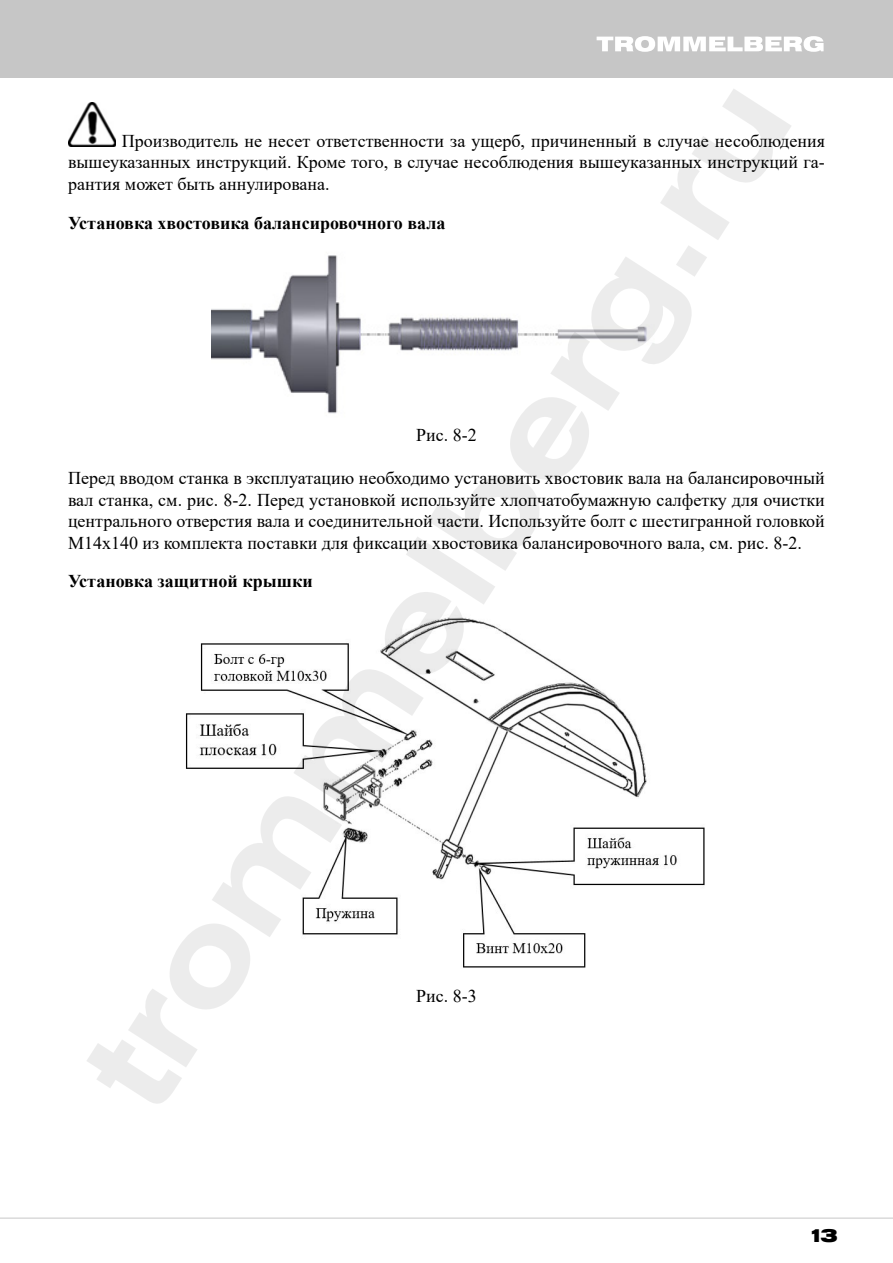
<style>
.page{position:relative;width:893px;height:1263px;background:#fff}
.page>*{position:absolute;margin:0;border:0;box-sizing:border-box;transform-origin:0 0}
.t1{font:18px/21.6px "Times New Roman";color:#000;text-align:justify}
.t2{font:700 18px "Times New Roman";color:#000}
.t3{font:18px "Helios Ext Black C";color:#000}
</style>
<div class="page">
<hr style="left:0;top:1217px;width:893px;height:2px;background:#dadada">
<div style="left:0;top:0;width:893px;height:78px;background:#c6c6c6"></div>
<svg style="left:597px;top:36px;width:227px;height:16px"></svg>
<img style="left:69px;top:103px;width:47px;height:44px">
<img style="left:211px;top:255px;width:436px;height:159px">
<img style="left:186px;top:617px;width:519px;height:351px">
<p class="t1" style="left:68px;top:129px;width:758px;text-indent:54px">Производитель не несет ответственности за ущерб, причиненный в случае несоблюдения вышеуказанных инструкций. Кроме того, в случае несоблюдения вышеуказанных инструкций га&shy;рантия может быть аннулирована.</p>
<p class="t2" style="left:68px;top:209px;width:379px">Установка хвостовика балансировочного вала</p>
<p class="t1" style="left:416px;top:423px;width:62px">Рис. 8-2</p>
<p class="t1" style="left:68px;top:467px;width:758px">Перед вводом станка в эксплуатацию необходимо установить хвостовик вала на балансировочный вал станка, см. рис. 8-2. Перед установкой используйте хлопчатобумажную салфетку для очистки центрального отверстия вала и соединительной части. Используйте болт с шестигранной головкой M14х140 из комплекта поставки для фиксации хвостовика балансировочного вала, см. рис. 8-2.</p>
<p class="t2" style="left:68px;top:568px;width:246px">Установка защитной крышки</p>
<p class="t1" style="left:416px;top:984px;width:62px">Рис. 8-3</p>
<p class="t3" style="left:809px;top:1225px;width:30px">13</p>
</div>
